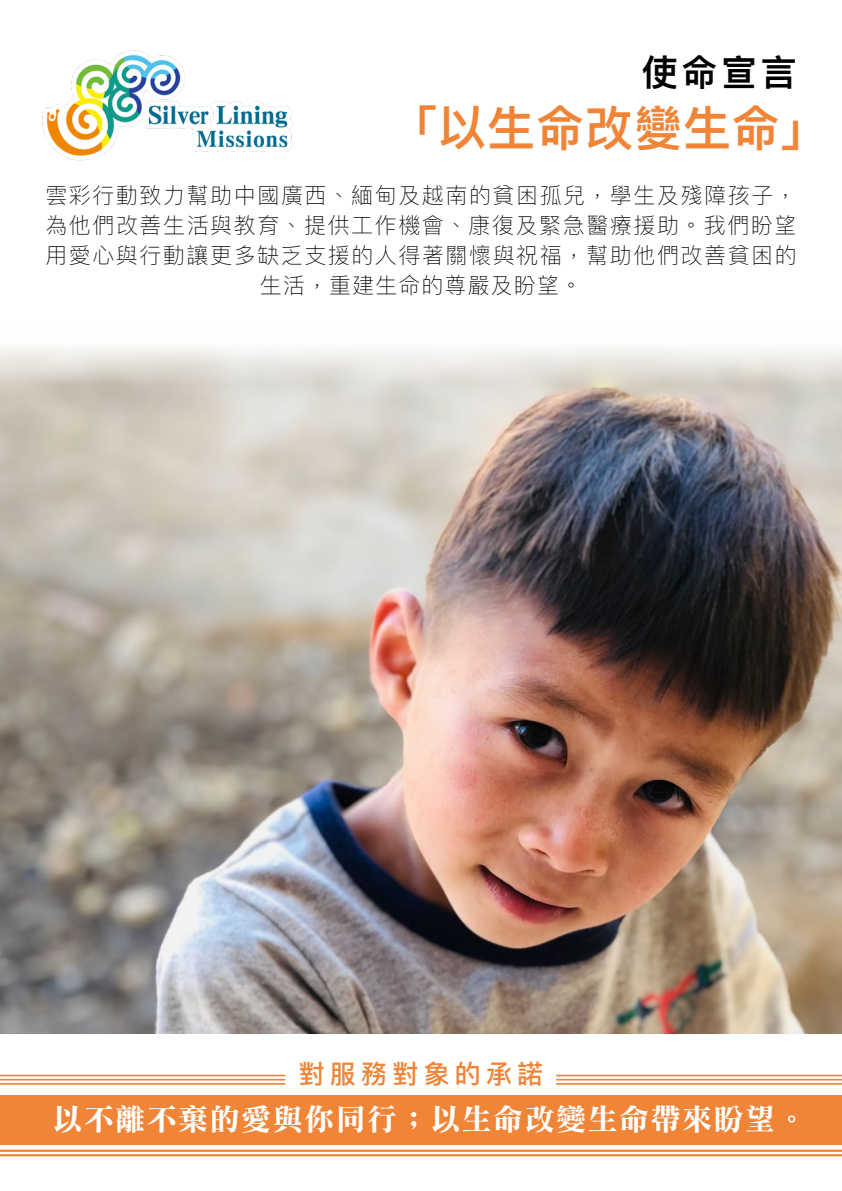
<style>
.page{position:relative;width:842px;height:1191px;background:#fff}
.page>*{position:absolute;margin:0;border:0;box-sizing:border-box;transform-origin:0 0}
.t1{font:600 48px "Ping Fang HK";letter-spacing:.02em;color:#f08437}
.t2{font:600 36px "Ping Fang HK";color:#000}
.t3{font:30px "DF Li Song W7 WIN BF";letter-spacing:.05em;color:#fff}
.t4{font:500 26px "Ping Fang HK";letter-spacing:.2em;color:#f08437}
.t5{font:100 22px/30px "Ping Fang HK";letter-spacing:.07em;color:#000;text-align:center}
</style>
<div class="page">
<img style="left:0;top:347px;width:842px;height:686px">
<div style="left:0;top:1094px;width:842px;height:65px;background:#f08437"></div>
<div style="left:0;top:1156px;width:842px;height:5px;background:#fff"></div>
<hr style="left:0;top:1151px;width:842px;height:3px;background:#fff">
<hr style="left:0;top:1145px;width:842px;height:4px;background:#fff">
<hr style="left:0;top:1083px;width:285px;height:1px;background:#f08437">
<hr style="left:0;top:1078px;width:285px;height:2px;background:#f08437">
<hr style="left:0;top:1074px;width:285px;height:2px;background:#f08437">
<hr style="left:556px;top:1083px;width:286px;height:1px;background:#f08437">
<hr style="left:556px;top:1078px;width:286px;height:2px;background:#f08437">
<hr style="left:556px;top:1074px;width:286px;height:2px;background:#f08437">
<img style="left:42px;top:50px;width:251px;height:111px">
<h2 class="t2" style="left:642px;top:50px;width:156px">使命宣言</h2>
<h1 class="t1" style="left:389px;top:98px;width:441px">「以生命改變生命」</h1>
<p class="t5" style="left:45px;top:180px;width:753px">雲彩行動致力幫助中國廣西、緬甸及越南的貧困孤兒，學生及殘障孩子，為他們改善生活與教育、提供工作機會、康復及緊急醫療援助。我們盼望用愛心與行動讓更多缺乏支援的人得著關懷與祝福，幫助他們改善貧困的生活，重建生命的尊嚴及盼望。</p>
<p class="t4" style="left:299px;top:1057px;width:246px">對服務對象的承諾</p>
<h3 class="t3" style="left:52px;top:1104px;width:756px">以不離不棄的愛與你同行；以生命改變生命帶來盼望。</h3>
</div>
